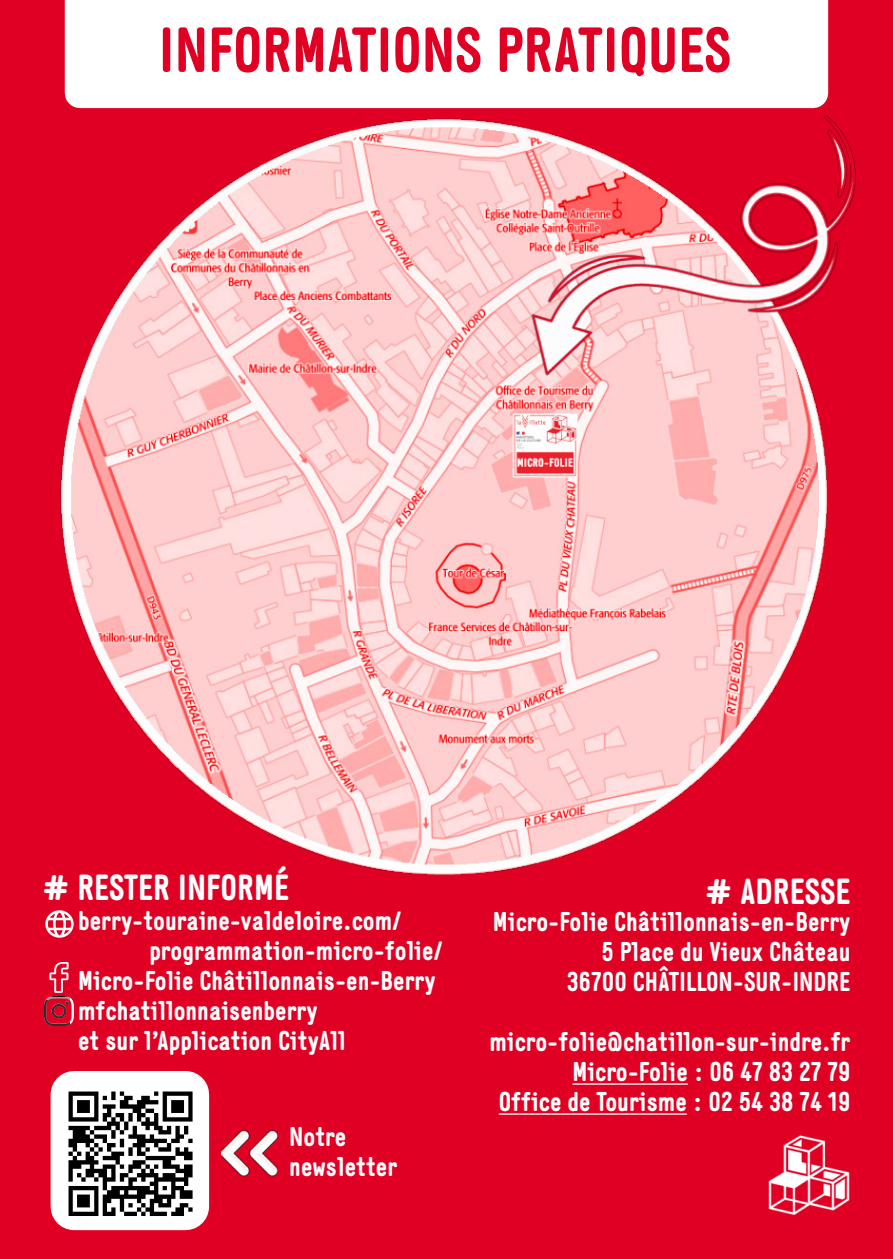
<style>
.page{position:relative;width:893px;height:1259px;background:#df0024}
.page>*{position:absolute;margin:0;border:0;box-sizing:border-box;transform-origin:0 0}
.t1{font:700 63px "Generika";color:#df0024}
.t2{font:700 36px "Generika";color:#fff}
.t3{font:700 27px/30px "Generika";color:#fff;text-align:right}
.t4{font:700 27px "Generika";color:#fcfcfc}
</style>
<div class="page">
<img style="left:60px;top:107px;width:773px;height:777px">
<svg style="left:65px;top:0;width:763px;height:108px"></svg>
<hr style="left:572px;top:1083px;width:116px;height:1px;background:#fff">
<hr style="left:499px;top:1113px;width:188px;height:1px;background:#fff">
<img style="left:502px;top:108px;width:370px;height:296px">
<img style="left:65px;top:1088px;width:130px;height:131px">
<svg style="left:41px;top:959px;width:36px;height:36px"></svg>
<svg style="left:44px;top:909px;width:30px;height:30px"></svg>
<img style="left:767px;top:1133px;width:83px;height:83px">
<img style="left:221px;top:1125px;width:56px;height:56px">
<p class="t1" style="left:158px;top:12px;width:574px">INFORMATIONS PRATIQUES</p>
<p class="t2" style="left:43px;top:866px;width:248px"># RESTER INFORMÉ</p>
<p class="t3" style="left:78px;top:905px;width:324px">berry-touraine-valdeloire.com/</p>
<p class="t3" style="left:149px;top:935px;width:294px">programmation-micro-folie/</p>
<p class="t3" style="left:78px;top:965px;width:359px;text-align:left">Micro-Folie Châtillonnais-en-Berry mfchatillonnaisenberry</p>
<p class="t3" style="left:78px;top:1025px;width:269px">et sur l’Application CityAll</p>
<p class="t4" style="left:289px;top:1121px;width:59px">Notre</p>
<p class="t4" style="left:289px;top:1151px;width:109px">newsletter</p>
<p class="t2" style="left:705px;top:870px;width:147px"># ADRESSE</p>
<p class="t3" style="left:493px;top:906px;width:359px">Micro-Folie Châtillonnais-en-Berry<br>5 Place du Vieux Château</p>
<p class="t3" style="left:567px;top:966px;width:285px">36700 CHÂTILLON-SUR-INDRE</p>
<p class="t3" style="left:489px;top:1026px;width:363px">micro-folie@chatillon-sur-indre.fr</p>
<p class="t3" style="left:572px;top:1056px;width:279px">Micro-Folie : 06 47 83 27 79</p>
<p class="t3" style="left:499px;top:1086px;width:353px">Office de Tourisme : 02 54 38 74 19</p>
</div>
